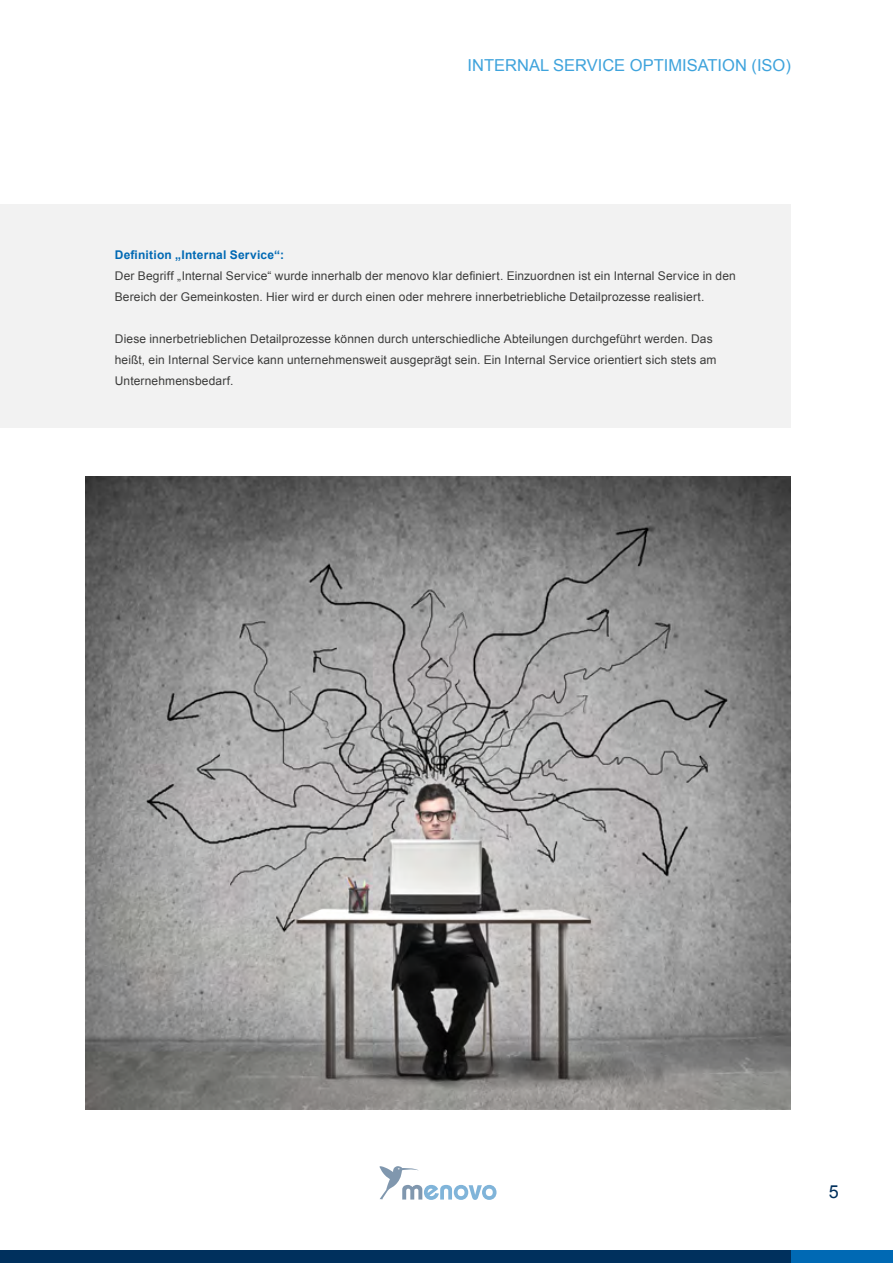
<style>
.page{position:relative;width:893px;height:1263px;background:#fff}
.page>*{position:absolute;margin:0;border:0;box-sizing:border-box;transform-origin:0 0}
.t1{font:18px "Arial";color:#00305d}
.t2{font:16.5px "Arial";color:#3ea3dc}
.t3{font:12px/21px "Arial";letter-spacing:.01em;color:#3c3c3b}
.t4{font:700 12px "Arial";letter-spacing:.02em;color:#0069b4}
</style>
<div class="page">
<div style="left:0;top:1250px;width:791px;height:13px;background:#00305d"></div>
<div style="left:791px;top:1250px;width:102px;height:13px;background:#0069b4"></div>
<svg style="left:379px;top:1166px;width:117px;height:34px"></svg>
<div style="left:0;top:204px;width:791px;height:223px;background:#f2f2f2"></div>
<img style="left:85px;top:476px;width:706px;height:634px">
<h2 class="t2" style="left:468px;top:55px;width:325px">INTERNAL SERVICE OPTIMISATION (ISO)</h2>
<p class="t4" style="left:115px;top:246px;width:171px">Definition „Internal Service“:</p>
<p class="t3" style="left:115px;top:265px;width:622px">Der Begriff „Internal Service“ wurde innerhalb der menovo klar definiert. Einzuordnen ist ein Internal Service in den<br>Bereich der Gemeinkosten. Hier wird er durch einen oder mehrere innerbetriebliche Detailprozesse realisiert.</p>
<p class="t3" style="left:115px;top:328px;width:603px">Diese innerbetrieblichen Detailprozesse können durch unterschiedliche Abteilungen durchgeführt werden. Das heißt, ein Internal Service kann unternehmensweit ausgeprägt sein. Ein Internal Service orientiert sich stets am<br>Unternehmensbedarf.</p>
<h1 class="t1" style="left:829px;top:1180px;width:12px">5</h1>
</div>
